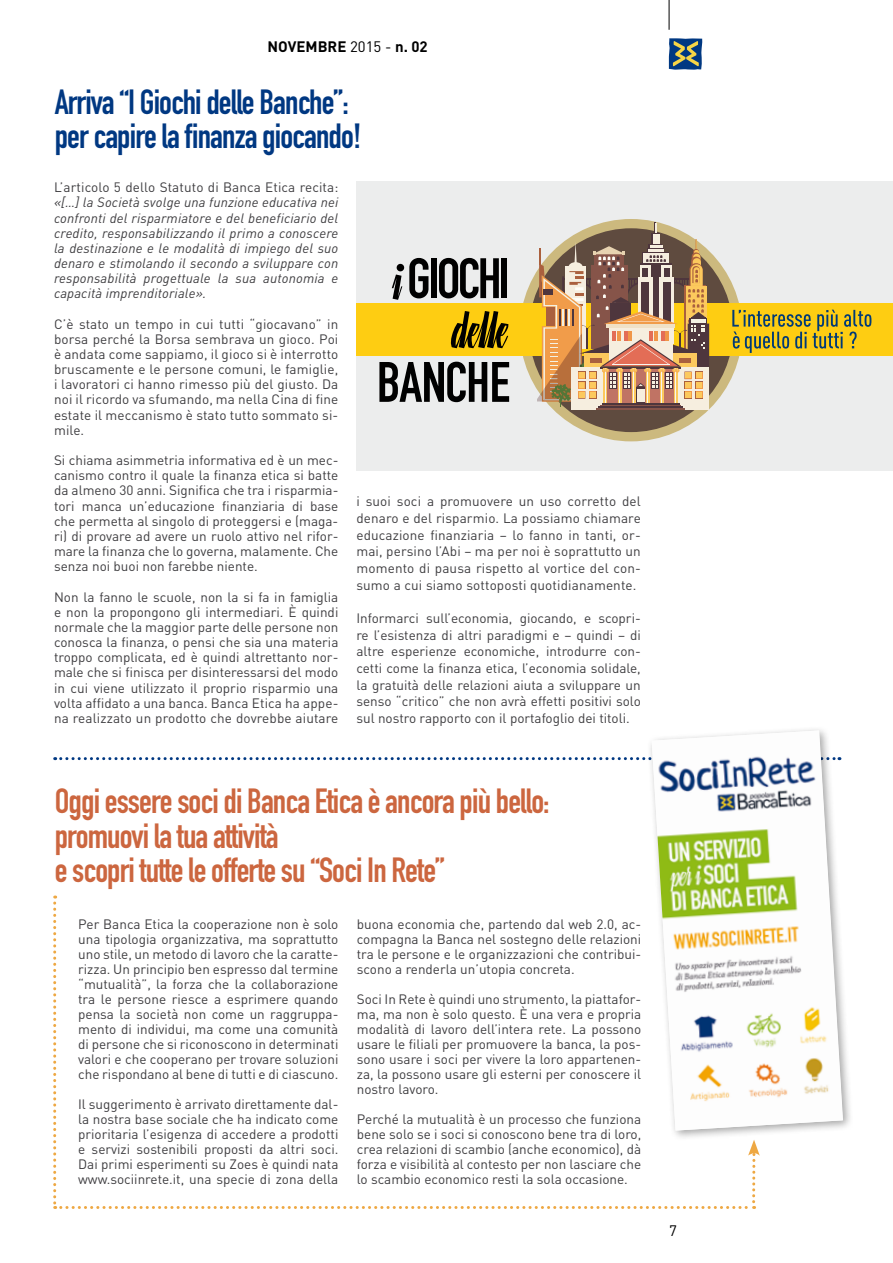
<style>
.page{position:relative;width:893px;height:1263px;background:#fff}
.page>*{position:absolute;margin:0;border:0;box-sizing:border-box;transform-origin:0 0}
.t1{font:34.5px/34.5px "DIN Engschrift Std";letter-spacing:-.025em;color:#cc663f}
.t2{font:34.5px/34.5px "DIN Engschrift Std";letter-spacing:-.025em;color:#003882}
.t3{font:700 15px "DIN Pro";color:#000}
.t4{font:15px "DIN Pro";color:#000}
.t5{font:13.5px/15px "DIN Pro";color:#3e3d40;text-align:justify}
.t6{font:italic 13.5px/15.1px "DIN";letter-spacing:.01em;color:#3e3d40;text-align:justify}
.s1{font-weight:400}
</style>
<div class="page">
<hr style="left:669px;top:0;width:1px;height:30px;background:#000">
<svg style="left:669px;top:38px;width:33px;height:32px"></svg>
<div style="left:356px;top:181px;width:537px;height:290px;background:#eceded"></div>
<div style="left:520px;top:219px;width:222px;height:222px;background:#ccb97e;border-radius:50%"></div>
<div style="left:529px;top:228px;width:204px;height:204px;background:#5f4b3f;border-radius:50%"></div>
<div style="left:356px;top:304px;width:537px;height:52px;background:#fecd12"></div>
<svg style="left:732px;top:310px;width:139px;height:43px"></svg>
<div style="left:685px;top:285px;width:21px;height:70px;background:#aa603e"></div>
<div style="left:686px;top:286px;width:20px;height:69px;background:#fcc95d"></div>
<div style="left:688px;top:324px;width:21px;height:46px;background:#4e363d"></div>
<div style="left:690px;top:318px;width:17px;height:47px;background:#4e363d"></div>
<div style="left:571px;top:368px;width:138px;height:42px;background:#f6eedf"></div>
<hr style="left:598px;top:406px;width:85px;height:2px;background:#4e363d">
<hr style="left:596px;top:408px;width:89px;height:2px;background:#865449">
<svg style="left:537px;top:223px;width:168px;height:184px"></svg>
<svg style="left:409px;top:258px;width:19px;height:40px"></svg>
<div style="left:431px;top:258px;width:6px;height:40px;background:#000"></div>
<svg style="left:439px;top:258px;width:60px;height:40px"></svg>
<div style="left:502px;top:258px;width:5px;height:40px;background:#000"></div>
<svg style="left:379px;top:362px;width:130px;height:40px"></svg>
<svg style="left:392px;top:274px;width:10px;height:26px"></svg>
<div style="left:397px;top:264px;width:7px;height:7px;background:#000;border-radius:50%"></div>
<svg style="left:450px;top:311px;width:59px;height:37px"></svg>
<svg style="left:55px;top:757px;width:591px;height:3px"></svg>
<svg style="left:53px;top:895px;width:707px;height:314px"></svg>
<div style="left:647px;top:726px;width:207px;height:415px;background:#000;opacity:.35"></div>
<img style="left:652px;top:730px;width:191px;height:400px">
<p class="t3" style="left:268px;top:37px;width:162px">NOVEMBRE <span class="s1">2015 -</span> n. 02</p>
<h1 class="t2" style="left:55px;top:85px;width:308px">Arriva “I Giochi delle Banche”: per capire la finanza giocando!</h1>
<p class="t5" style="left:54px;top:179px;width:286px">L’articolo 5 dello Statuto di Banca Etica recita:</p>
<p class="t6" style="left:54px;top:195px;width:286px">«[…] la Società svolge una funzione educativa nei confronti del risparmiatore e del beneficiario del credito, responsabilizzando il primo a conoscere la destinazione e le modalità di impiego del suo denaro e stimolando il secondo a sviluppare con responsabilità progettuale la sua autonomia e capacità imprenditoriale».</p>
<p class="t5" style="left:54px;top:316px;width:286px">C’è stato un tempo in cui tutti “giocavano” in borsa perché la Borsa sembrava un gioco. Poi è andata come sappiamo, il gioco si è interrotto bruscamente e le persone comuni, le famiglie, i lavoratori ci hanno rimesso più del giusto. Da noi il ricordo va sfumando, ma nella Cina di fine estate il meccanismo è stato tutto sommato si&shy;mile.</p>
<p class="t5" style="left:54px;top:452px;width:286px">Si chiama asimmetria informativa ed è un mec&shy;canismo contro il quale la finanza etica si batte da almeno 30 anni. Significa che tra i risparmia&shy;tori manca un’educazione finanziaria di base che permetta al singolo di proteggersi e (maga&shy;ri) di provare ad avere un ruolo attivo nel rifor&shy;mare la finanza che lo governa, malamente. Che senza noi buoi non farebbe niente.</p>
<p class="t5" style="left:54px;top:589px;width:286px">Non la fanno le scuole, non la si fa in famiglia e non la propongono gli intermediari. È quindi normale che la maggior parte delle persone non conosca la finanza, o pensi che sia una materia troppo complicata, ed è quindi altrettanto nor&shy;male che si finisca per disinteressarsi del modo in cui viene utilizzato il proprio risparmio una volta affidato a una banca. Banca Etica ha appe&shy;na realizzato un prodotto che dovrebbe aiutare</p>
<p class="t5" style="left:356px;top:493px;width:286px;line-height:16.6px">i suoi soci a promuovere un uso corretto del denaro e del risparmio. La possiamo chiamare educazione finanziaria – lo fanno in tanti, or&shy;mai, persino l’Abi – ma per noi è soprattutto un momento di pausa rispetto al vortice del con&shy;sumo a cui siamo sottoposti quotidianamente.</p>
<p class="t5" style="left:356px;top:609px;width:286px;line-height:16.6px">Informarci sull’economia, giocando, e scopri&shy;re l’esistenza di altri paradigmi e – quindi – di altre esperienze economiche, introdurre con&shy;cetti come la finanza etica, l’economia solidale, la gratuità delle relazioni aiuta a sviluppare un senso “critico” che non avrà effetti positivi solo sul nostro rapporto con il portafoglio dei titoli.</p>
<h1 class="t1" style="left:55px;top:784px;width:496px">Oggi essere soci di Banca Etica è ancora più bello: promuovi la tua attività<br>e scopri tutte le offerte su “Soci In Rete”</h1>
<p class="t5" style="left:78px;top:916px;width:262px">Per Banca Etica la cooperazione non è solo una tipologia organizzativa, ma soprattutto uno stile, un metodo di lavoro che la caratte&shy;rizza. Un principio ben espresso dal termine “mutualità”, la forza che la collaborazione tra le persone riesce a esprimere quando pensa la società non come un raggruppa&shy;mento di individui, ma come una comunità di persone che si riconoscono in determinati valori e che cooperano per trovare soluzioni che rispondano al bene di tutti e di ciascuno.</p>
<p class="t5" style="left:78px;top:1096px;width:262px">Il suggerimento è arrivato direttamente dal&shy;la nostra base sociale che ha indicato come prioritaria l’esigenza di accedere a prodotti e servizi sostenibili proposti da altri soci.<br>Dai primi esperimenti su Zoes è quindi nata www.sociinrete.it, una specie di zona della</p>
<p class="t5" style="left:357px;top:916px;width:286px">buona economia che, partendo dal web 2.0, ac&shy;compagna la Banca nel sostegno delle relazioni tra le persone e le organizzazioni che contribui&shy;scono a renderla un’utopia concreta.</p>
<p class="t5" style="left:357px;top:991px;width:286px">Soci In Rete è quindi uno strumento, la piattafor&shy;ma, ma non è solo questo. È una vera e propria modalità di lavoro dell’intera rete. La possono usare le filiali per promuovere la banca, la pos&shy;sono usare i soci per vivere la loro appartenen&shy;za, la possono usare gli esterni per conoscere il nostro lavoro.</p>
<p class="t5" style="left:357px;top:1111px;width:286px">Perché la mutualità è un processo che funziona bene solo se i soci si conoscono bene tra di loro, crea relazioni di scambio (anche economico), dà forza e visibilità al contesto per non lasciare che lo scambio economico resti la sola occasione.</p>
<p class="t4" style="left:669px;top:1220px;width:9px">7</p>
</div>
